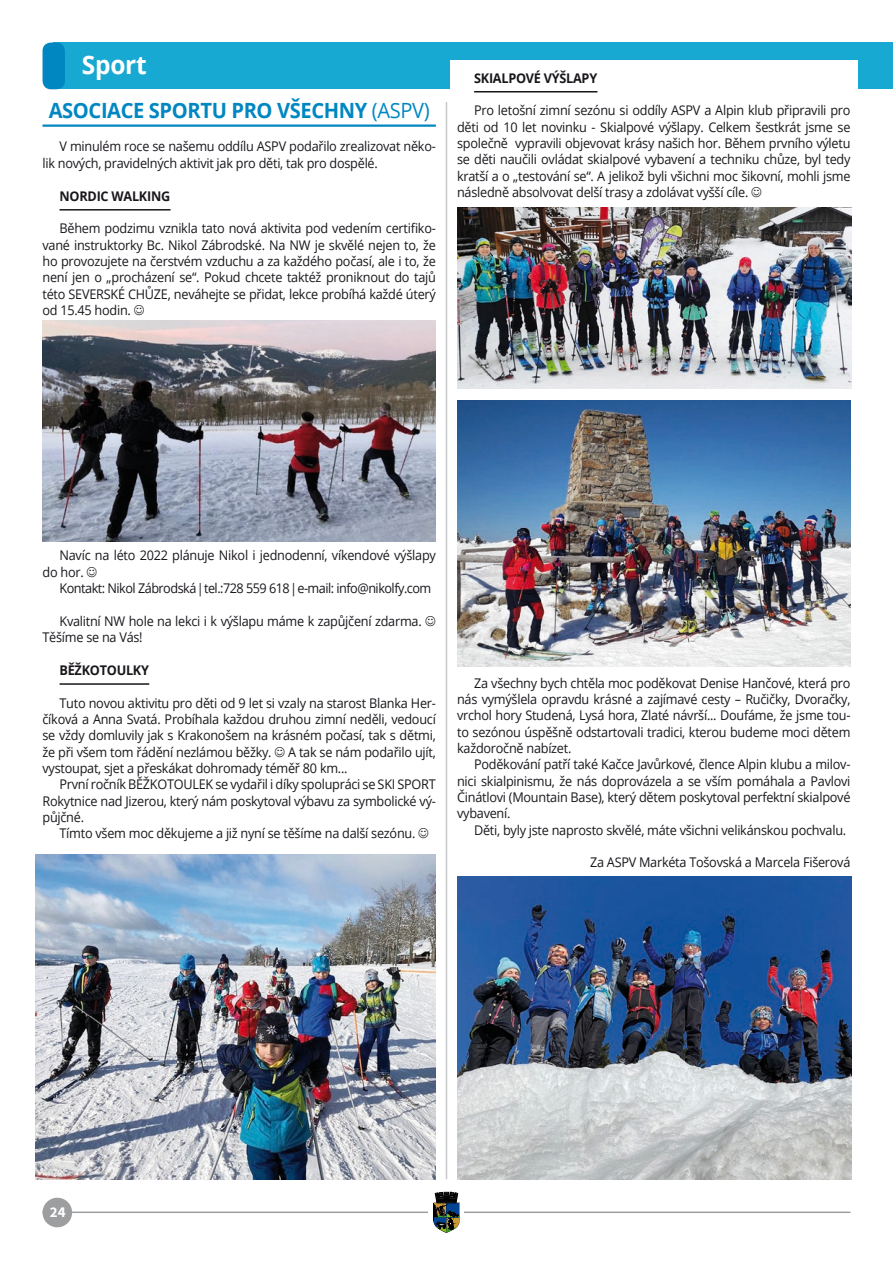
<style>
.page{position:relative;width:893px;height:1263px;background:#fff}
.page>*{position:absolute;margin:0;border:0;box-sizing:border-box;transform-origin:0 0}
.Nadpis_H1{font:700 25.5px "Open Sans";letter-spacing:-.01em;color:#fff;scale:.96 1}
.Nadpis_H2a{font:700 21px "Open Sans";letter-spacing:-.02em;color:#0087c1;scale:.96 1}
.t1{font:700 15px "Source Sans Pro";color:#fff}
.AAA_Body_Text{font:13.35px/16.4px "Open Sans";letter-spacing:-.02em;color:#1a171c;text-align:justify;scale:.95 1}
.AAA_Body_Text-2{font:13.35px "Open Sans";letter-spacing:-.04em;color:#1a171c;scale:.95 1}
.Nadpis_H8{font:700 13.35px "Open Sans";letter-spacing:-.02em;color:#1a171c;scale:.95 1}
.s1{font-weight:400}
.s2{font-family:"Myriad Pro"}
</style>
<div class="page">
<hr style="left:43px;top:1211px;width:807px;height:2px;background:#9d9ea0">
<div style="left:429px;top:1192px;width:35px;height:42px;background:#fff"></div>
<svg style="left:433px;top:1192px;width:27px;height:41px"></svg>
<div style="left:43px;top:1198px;width:29px;height:29px;background:#9d9ea0;border-radius:50%"></div>
<div style="left:54px;top:43px;width:839px;height:46px;background:#18a9d3"></div>
<div style="left:43px;top:43px;width:22px;height:46px;background:#0087c1;border-radius:9px"></div>
<hr style="left:43px;top:124px;width:393px;height:3px;background:#0087c1">
<hr style="left:60px;top:209px;width:111px;height:2px;background:#1a171c">
<hr style="left:60px;top:683px;width:89px;height:2px;background:#1a171c">
<img style="left:43px;top:321px;width:393px;height:221px">
<img style="left:36px;top:855px;width:400px;height:324px">
<div style="left:450px;top:61px;width:407px;height:82px;background:#fff"></div>
<img style="left:457px;top:876px;width:394px;height:303px">
<hr style="left:474px;top:91px;width:123px;height:2px;background:#1a171c">
<img style="left:457px;top:401px;width:393px;height:265px">
<img style="left:457px;top:207px;width:394px;height:182px">
<hr style="left:446px;top:102px;width:1px;height:1077px;background:#c6c7c9">
<p class="Nadpis_H1" style="left:82px;top:47px;width:69px">Sport</p>
<p class="Nadpis_H2a" style="left:49px;top:96px;width:398px">ASOCIACE SPORTU PRO VŠECHNY <span class="s1">(ASPV)</span></p>
<p class="AAA_Body_Text" style="left:43px;top:138px;width:416px;text-indent:17px">V minulém roce se našemu oddílu ASPV podařilo zrealizovat něko&shy;lik nových, pravidelných aktivit jak pro děti, tak pro dospělé.</p>
<p class="Nadpis_H8" style="left:60px;top:186px;width:118px">NORDIC WALKING</p>
<p class="AAA_Body_Text" style="left:43px;top:220px;width:416px;text-indent:17px">Během podzimu vznikla tato nová aktivita pod vedením certifiko&shy;vané instruktorky Bc. Nikol Zábrodské. Na NW je skvělé nejen to, že ho provozujete na čerstvém vzduchu a za každého počasí, ale i to, že není jen o „procházení se“. Pokud chcete taktéž proniknout do tajů této SEVERSKÉ CHŮZE, neváhejte se přidat, lekce probíhá každé úterý od 15.45 hodin.</p>
<p class="Nadpis_H8" style="left:474px;top:68px;width:131px">SKIALPOVÉ VÝŠLAPY</p>
<p class="AAA_Body_Text" style="left:457px;top:102px;width:416px;text-indent:17px">Pro letošní zimní sezónu si oddíly ASPV a Alpin klub připravili pro děti od 10 let novinku - Skialpové výšlapy. Celkem šestkrát jsme se společně vypravili objevovat krásy našich hor. Během prvního výletu se děti naučili ovládat skialpové vybavení a techniku chůze, byl tedy kratší a o „testování se“. A jelikož byli všichni moc šikovní, mohli jsme následně absolvovat delší trasy a zdolávat vyšší cíle.</p>
<p class="AAA_Body_Text" style="left:43px;top:547px;width:416px;text-indent:17px">Navíc na léto 2022 plánuje Nikol i jednodenní, víkendové výšlapy do hor.</p>
<p class="AAA_Body_Text-2" style="left:60px;top:579px;width:393px">Kontakt: Nikol Zábrodská <span class="s2">|</span> tel.:728 559 618 <span class="s2">|</span> e-mail: info@nikolfy.com</p>
<p class="AAA_Body_Text" style="left:43px;top:612px;width:401px;text-indent:17px">Kvalitní NW hole na lekci i k výšlapu máme k zapůjčení zdarma.<br>Těšíme se na Vás!</p>
<p class="Nadpis_H8" style="left:60px;top:660px;width:96px">BĚŽKOTOULKY</p>
<p class="AAA_Body_Text" style="left:43px;top:694px;width:416px;text-indent:17px">Tuto novou aktivitu pro děti od 9 let si vzaly na starost Blanka Her&shy;číková a Anna Svatá. Probíhala každou druhou zimní neděli, vedoucí se vždy domluvily jak s Krakonošem na krásném počasí, tak s dětmi, že při všem tom řádění nezlámou běžky. A tak se nám podařilo ujít, vystoupat, sjet a přeskákat dohromady téměř 80 km...</p>
<p class="AAA_Body_Text" style="left:43px;top:776px;width:416px;text-indent:17px">První ročník BĚŽKOTOULEK se vydařil i díky spolupráci se SKI SPORT Rokytnice nad Jizerou, který nám poskytoval výbavu za symbolické vý&shy;půjčné.</p>
<p class="AAA_Body_Text" style="left:60px;top:825px;width:376px">Tímto všem moc děkujeme a již nyní se těšíme na další sezónu.</p>
<p class="AAA_Body_Text" style="left:457px;top:674px;width:416px;text-indent:17px">Za všechny bych chtěla moc poděkovat Denise Hančové, která pro nás vymýšlela opravdu krásné a zajímavé cesty – Ručičky, Dvoračky, vrchol hory Studená, Lysá hora, Zlaté návrší... Doufáme, že jsme tou&shy;to sezónou úspěšně odstartovali tradici, kterou budeme moci dětem každoročně nabízet.</p>
<p class="AAA_Body_Text" style="left:457px;top:756px;width:416px;text-indent:17px">Poděkování patří také Kačce Javůrkové, člence Alpin klubu a milov&shy;nici skialpinismu, že nás doprovázela a se vším pomáhala a Pavlovi Činátlovi (Mountain Base), který dětem poskytoval perfektní skialpové vybavení.</p>
<p class="AAA_Body_Text" style="left:474px;top:821px;width:393px">Děti, byly jste naprosto skvělé, máte všichni velikánskou pochvalu.</p>
<p class="AAA_Body_Text" style="left:590px;top:854px;width:276px">Za ASPV Markéta Tošovská a Marcela Fišerová</p>
<p class="t1" style="left:50px;top:1201px;width:17px">24</p>
</div>
